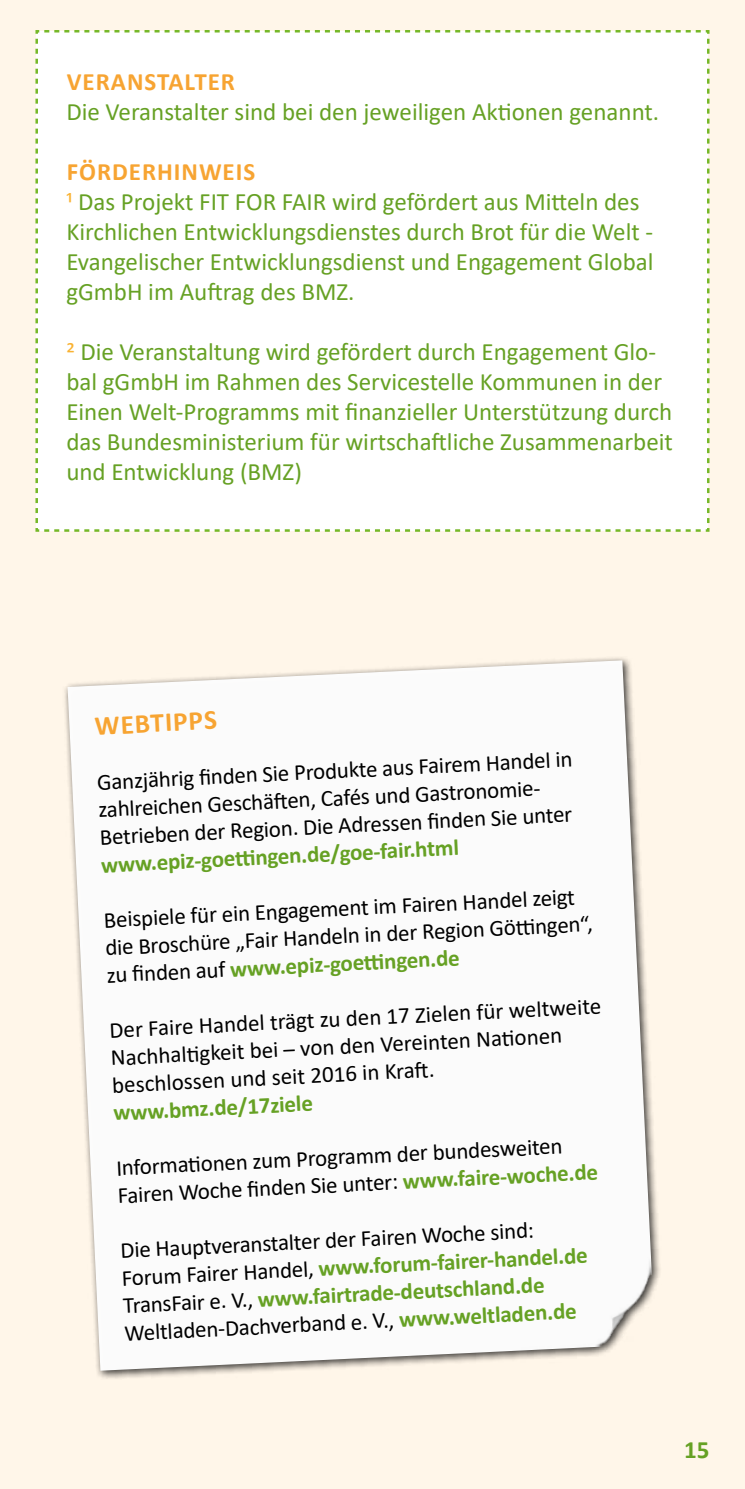
<style>
.page{position:relative;width:745px;height:1489px;background:#fff}
.page>*{position:absolute;margin:0;border:0;box-sizing:border-box;transform-origin:0 0}
.t1{font:700 27.5px "Calibri";color:#f7a432}
.t2{font:25px/30px "Calibri";color:#66a124}
.t3{font:700 25px "Calibri";letter-spacing:.04em;color:#f7a432}
.t4{font:700 25px "Calibri";color:#66a124}
.t5{font:23px/27.5px "Calibri";color:#000}
.t6{font:700 23px "Calibri";color:#66a124}
.s1{font-weight:700;color:#f7a432}
.s2{font-weight:700;color:#66a124}
</style>
<div class="page">
<div style="left:0;top:0;width:744px;height:1488px;background:#fff6e9"></div>
<div style="left:35px;top:30px;width:675px;height:502px;background:#fff"></div>
<div style="left:62px;top:656px;width:599px;height:723px;background:#000;opacity:.75"></div>
<img style="left:67px;top:660px;width:587px;height:710px">
<p class="t3" style="left:67px;top:64px;width:169px">VERANSTALTER</p>
<p class="t2" style="left:66px;top:96px;width:594px">Die Veranstalter sind bei den jeweiligen Aktionen genannt.</p>
<p class="t2" style="left:66px;top:156px;width:588px"><span class="s1">FÖRDERHINWEIS<br></span><sup>₁</sup> Das Projekt FIT FOR FAIR wird gefördert aus Mitteln des Kirchlichen Entwicklungsdienstes durch Brot für die Welt - Evangelischer Entwicklungsdienst und Engagement Global gGmbH im Auftrag des BMZ.</p>
<p class="t2" style="left:66px;top:336px;width:607px"><sup>₂</sup> Die Veranstaltung wird gefördert durch Engagement Glo&shy;bal gGmbH im Rahmen des Servicestelle Kommunen in der Einen Welt-Programms mit finanzieller Unterstützung durch das Bundesministerium für wirtschaftliche Zusammenarbeit und Entwicklung (BMZ)</p>
<p class="t1" style="left:94px;top:706px;width:124px;rotate:-3deg">WEBTIPPS</p>
<p class="t5" style="left:96px;top:768px;width:477px;rotate:-3deg">Ganzjährig fi nden Sie Produkte aus Fairem Handel in zahlreichen Geschäft en, Cafés und Gastronomie-<br>Betrieben der Region. Die Adressen fi nden Sie unter</p>
<p class="t6" style="left:100px;top:849px;width:359px;rotate:-3deg">www.epiz-goetti ngen.de/goe-fair.html</p>
<p class="t5" style="left:103px;top:906px;width:489px;rotate:-3deg">Beispiele für ein Engagement im Fairen Handel zeigt die Broschüre „Fair Handeln in der Region Götti ngen“, zu fi nden auf <span class="s2">www.epiz-goetti ngen.de</span></p>
<p class="t5" style="left:108px;top:1016px;width:493px;rotate:-3deg">Der Faire Handel trägt zu den 17 Zielen für weltweite<br>Nachhalti gkeit bei – von den Vereinten Nati onen beschlossen und seit 2016 in Kraft .</p>
<p class="t6" style="left:113px;top:1096px;width:201px;rotate:-3deg">www.bmz.de/17ziele</p>
<p class="t5" style="left:115px;top:1154px;width:482px;rotate:-3deg">Informati onen zum Programm der bundesweiten<br>Fairen Woche fi nden Sie unter: <span class="s2">www.faire-woche.de</span></p>
<p class="t5" style="left:119px;top:1236px;width:468px;rotate:-3deg">Die Hauptveranstalter der Fairen Woche sind:<br>Forum Fairer Handel, <span class="s2">www.forum-fairer-handel.de </span>TransFair e. V., <span class="s2">www.fairtrade-deutschland.de </span>Weltladen-Dachverband e. V., <span class="s2">www.weltladen.de</span></p>
<p class="t4" style="left:683px;top:1432px;width:27px">15</p>
</div>
